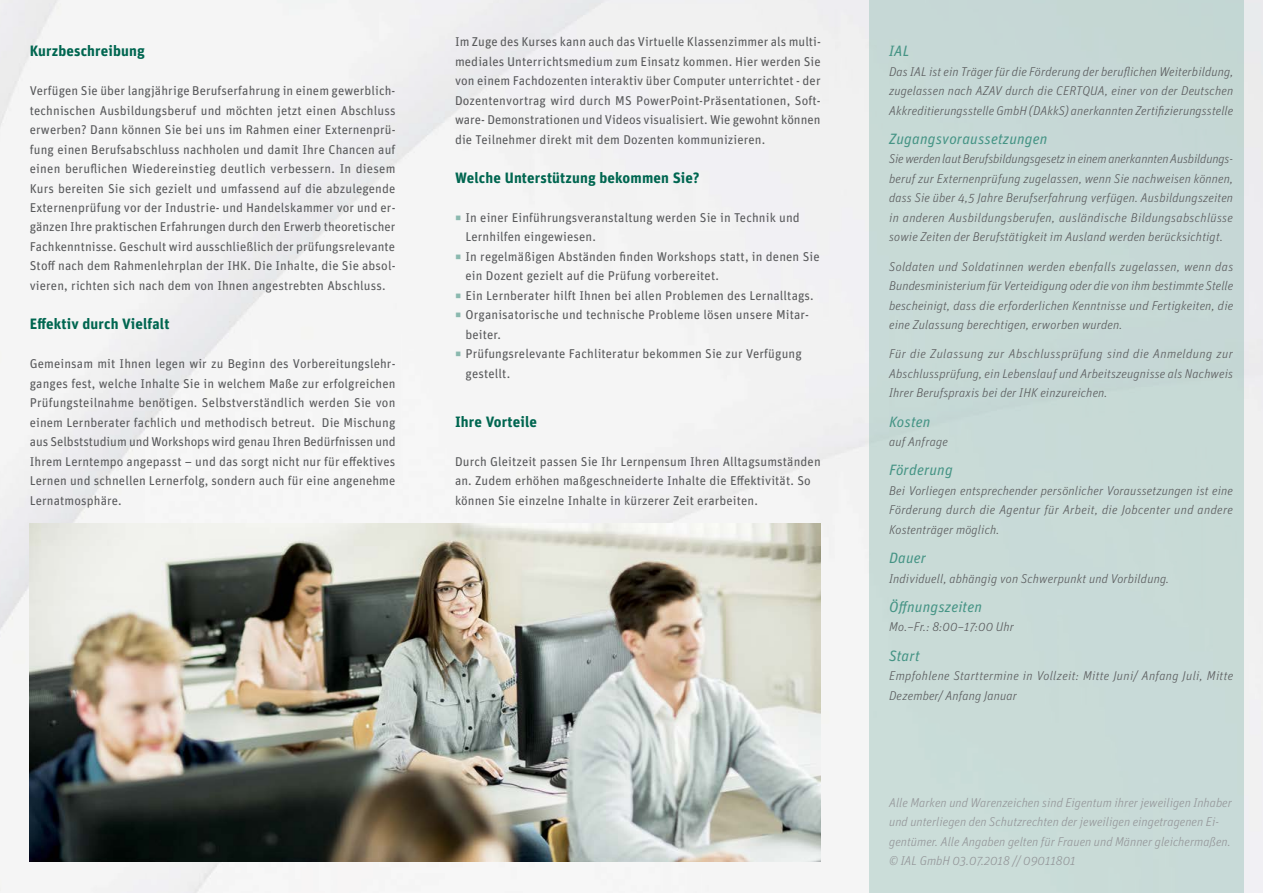
<style>
.page{position:relative;width:1263px;height:893px;background:#fff}
.page>*{position:absolute;margin:0;border:0;box-sizing:border-box;transform-origin:0 0}
.t1{font:700 15px "Unit OT";letter-spacing:.01em;color:#006650}
.t2{font:italic 15px "Unit OT";letter-spacing:.01em;color:#459485}
.t3{font:12.75px/19.5px "Unit OT";letter-spacing:.01em;color:#58595b}
.t4{font:italic 300 12.75px/19.5px "Unit OT";letter-spacing:.01em;color:#58595b;text-align:justify}
.t5{font:italic 300 12.75px/19.5px "Unit OT";color:#939598}
.s1{color:#8bb9af}
</style>
<div class="page">
<img style="left:0;top:0;width:1263px;height:893px">
<div style="left:870px;top:0;width:374px;height:893px;background:#c8dad6"></div>
<img style="left:30px;top:524px;width:791px;height:337px">
<p class="t1" style="left:30px;top:42px;width:117px">Kurzbeschreibung</p>
<p class="t3" style="left:30px;top:81px;width:367px;text-align:justify">Verfügen Sie über langjährige Berufserfahrung in einem gewerblich&shy;technischen Ausbildungsberuf und möchten jetzt einen Abschluss erwerben? Dann können Sie bei uns im Rahmen einer Externenprü&shy;fung einen Berufsabschluss nachholen und damit Ihre Chancen auf einen beruflichen Wiedereinstieg deutlich verbessern. In diesem Kurs bereiten Sie sich gezielt und umfassend auf die abzulegende Externenprüfung vor der Industrie- und Handelskammer vor und er&shy;gänzen Ihre praktischen Erfahrungen durch den Erwerb theoretischer Fachkenntnisse. Geschult wird ausschließlich der prüfungsrelevante Stoff nach dem Rahmenlehrplan der IHK. Die Inhalte, die Sie absol&shy;vieren, richten sich nach dem von Ihnen angestrebten Abschluss.</p>
<p class="t1" style="left:30px;top:315px;width:141px">Effektiv durch Vielfalt</p>
<p class="t3" style="left:30px;top:354px;width:367px;text-align:justify">Gemeinsam mit Ihnen legen wir zu Beginn des Vorbereitungslehr&shy;ganges fest, welche Inhalte Sie in welchem Maße zur erfolgreichen Prüfungsteilnahme benötigen. Selbstverständlich werden Sie von einem Lernberater fachlich und methodisch betreut. Die Mischung aus Selbststudium und Workshops wird genau Ihren Bedürfnissen und Ihrem Lerntempo angepasst – und das sorgt nicht nur für effektives Lernen und schnellen Lernerfolg, sondern auch für eine angenehme Lernatmosphäre.</p>
<p class="t3" style="left:455px;top:32px;width:367px;text-align:justify">Im Zuge des Kurses kann auch das Virtuelle Klassenzimmer als multi&shy;mediales Unterrichtsmedium zum Einsatz kommen. Hier werden Sie von einem Fachdozenten interaktiv über Computer unterrichtet - der Dozentenvortrag wird durch MS PowerPoint-Präsentationen, Soft&shy;ware- Demonstrationen und Videos visualisiert. Wie gewohnt können die Teilnehmer direkt mit dem Dozenten kommunizieren.</p>
<p class="t1" style="left:455px;top:168px;width:246px">Welche Unterstützung bekommen Sie?</p>
<p class="t3" style="left:465px;top:208px;width:336px;text-indent:-11px"><span class="s1">▪</span> In einer Einführungsveranstaltung werden Sie in Technik und<br>Lernhilfen eingewiesen.</p>
<p class="t3" style="left:465px;top:247px;width:356px;text-indent:-11px"><span class="s1">▪</span> In regelmäßigen Abständen finden Workshops statt, in denen Sie ein Dozent gezielt auf die Prüfung vorbereitet.</p>
<p class="t3" style="left:455px;top:286px;width:360px"><span class="s1">▪</span> Ein Lernberater hilft Ihnen bei allen Problemen des Lernalltags.</p>
<p class="t3" style="left:465px;top:305px;width:345px;text-indent:-11px"><span class="s1">▪</span> Organisatorische und technische Probleme lösen unsere Mitar&shy;beiter.</p>
<p class="t3" style="left:465px;top:344px;width:338px;text-indent:-11px"><span class="s1">▪</span> Prüfungsrelevante Fachliteratur bekommen Sie zur Verfügung gestellt.</p>
<p class="t1" style="left:455px;top:412px;width:84px">Ihre Vorteile</p>
<p class="t3" style="left:455px;top:451px;width:367px">Durch Gleitzeit passen Sie Ihr Lernpensum Ihren Alltagsumständen an. Zudem erhöhen maßgeschneiderte Inhalte die Effektivität. So können Sie einzelne Inhalte in kürzerer Zeit erarbeiten.</p>
<p class="t2" style="left:889px;top:42px;width:22px">IAL</p>
<p class="t4" style="left:889px;top:62px;width:346px">Das IAL ist ein Träger für die Förderung der beruflichen Weiterbildung, zugelassen nach AZAV durch die CERTQUA, einer von der Deutschen Akkreditierungsstelle GmbH (DAkkS) anerkannten Zertifizierungsstelle</p>
<p class="t2" style="left:889px;top:130px;width:160px">Zugangsvoraussetzungen</p>
<p class="t4" style="left:889px;top:149px;width:346px">Sie werden laut Berufsbildungsgesetz in einem anerkannten Ausbildungs&shy;beruf zur Externenprüfung zugelassen, wenn Sie nachweisen können, dass Sie über 4,5 Jahre Berufserfahrung verfügen. Ausbildungszeiten in anderen Ausbildungsberufen, ausländische Bildungsabschlüsse sowie Zeiten der Berufstätigkeit im Ausland werden berücksichtigt.</p>
<p class="t4" style="left:889px;top:256px;width:346px">Soldaten und Soldatinnen werden ebenfalls zugelassen, wenn das Bundesministerium für Verteidigung oder die von ihm bestimmte Stelle bescheinigt, dass die erforderlichen Kenntnisse und Fertigkeiten, die eine Zulassung berechtigen, erworben wurden.</p>
<p class="t4" style="left:889px;top:344px;width:346px">Für die Zulassung zur Abschlussprüfung sind die Anmeldung zur Abschlussprüfung, ein Lebenslauf und Arbeitszeugnisse als Nachweis Ihrer Berufspraxis bei der IHK einzureichen.</p>
<p class="t2" style="left:889px;top:412px;width:43px">Kosten</p>
<p class="t4" style="left:889px;top:432px;width:60px">auf Anfrage</p>
<p class="t2" style="left:889px;top:461px;width:65px">Förderung</p>
<p class="t4" style="left:889px;top:481px;width:345px">Bei Vorliegen entsprechender persönlicher Voraussetzungen ist eine Förderung durch die Agentur für Arbeit, die Jobcenter und andere Kostenträger möglich.</p>
<p class="t2" style="left:889px;top:549px;width:38px">Dauer</p>
<p class="t4" style="left:889px;top:569px;width:282px">Individuell, abhängig von Schwerpunkt und Vorbildung.</p>
<p class="t2" style="left:889px;top:598px;width:94px">Öffnungszeiten</p>
<p class="t4" style="left:889px;top:617px;width:127px">Mo.–Fr.: 8:00–17:00 Uhr</p>
<p class="t2" style="left:889px;top:646px;width:32px">Start</p>
<p class="t4" style="left:889px;top:666px;width:345px">Empfohlene Starttermine in Vollzeit: Mitte Juni/ Anfang Juli, Mitte<br>Dezember/ Anfang Januar</p>
<p class="t5" style="left:889px;top:793px;width:344px">Alle Marken und Warenzeichen sind Eigentum ihrer jeweiligen Inhaber und unterliegen den Schutzrechten der jeweiligen eingetragenen Ei&shy;gentümer. Alle Angaben gelten für Frauen und Männer gleichermaßen. © IAL GmbH 03.07.2018 // 09011801</p>
</div>
